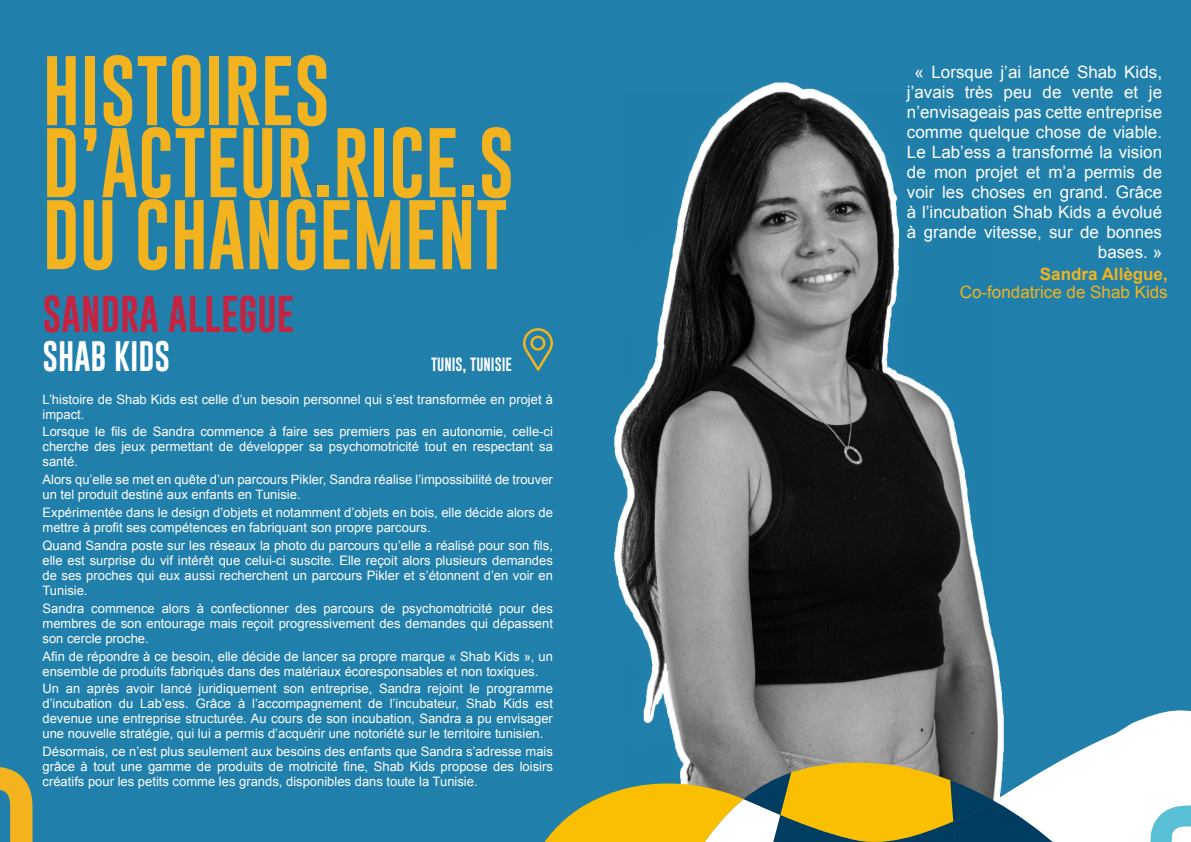
<style>
.page{position:relative;width:1191px;height:842px;background:#2180ab}
.page>*{position:absolute;margin:0;border:0;box-sizing:border-box;transform-origin:0 0}
.t1{font:72px/72px "Gobold Uplow";color:#f2b31f}
.t2{font:37.8px "Gobold Uplow";color:#c42442}
.t3{font:31.1px "Gobold Uplow";color:#fff}
.t4{font:17px/20px "Arial";color:#fff;text-align:right}
.t5{font:17px "Arial";color:#f2b31f}
.t6{font:700 17px "Arial";color:#f2b31f}
.t7{font:14px "Gobold Uplow";color:#fff}
.t8{font:13px/15px "Arial";color:#fff;text-align:justify}
</style>
<div class="page">
<svg style="left:523px;top:328px;width:12px;height:39px"></svg>
<svg style="left:0;top:767px;width:33px;height:75px"></svg>
<img style="left:537px;top:82px;width:466px;height:623px">
<svg style="left:544px;top:705px;width:647px;height:137px"></svg>
<h1 class="t1" style="left:43px;top:55px;width:473px">HISTOIRES<br>D’ACTEUR.RICE.S<br>DU CHANGEMENT</h1>
<h2 class="t2" style="left:43px;top:284px;width:253px">SANDRA ALLEGUE</h2>
<h3 class="t3" style="left:43px;top:331px;width:129px">SHAB KIDS</h3>
<p class="t7" style="left:431px;top:353px;width:82px">TUNIS, TUNISIE</p>
<p class="t8" style="left:43px;top:392px;width:512px">L’histoire de Shab Kids est celle d’un besoin personnel qui s’est transformée en projet à impact.</p>
<p class="t8" style="left:43px;top:424px;width:512px">Lorsque le fils de Sandra commence à faire ses premiers pas en autonomie, celle-ci cherche des jeux permettant de développer sa psychomotricité tout en respectant sa santé.</p>
<p class="t8" style="left:43px;top:472px;width:512px">Alors qu’elle se met en quête d’un parcours Pikler, Sandra réalise l’impossibilité de trouver un tel produit destiné aux enfants en Tunisie.</p>
<p class="t8" style="left:43px;top:505px;width:512px">Expérimentée dans le design d’objets et notamment d’objets en bois, elle décide alors de mettre à profit ses compétences en fabriquant son propre parcours.</p>
<p class="t8" style="left:43px;top:538px;width:512px">Quand Sandra poste sur les réseaux la photo du parcours qu’elle a réalisé pour son fils, elle est surprise du vif intérêt que celui-ci suscite. Elle reçoit alors plusieurs demandes de ses proches qui eux aussi recherchent un parcours Pikler et s’étonnent d’en voir en Tunisie.</p>
<p class="t8" style="left:43px;top:601px;width:512px">Sandra commence alors à confectionner des parcours de psychomotricité pour des membres de son entourage mais reçoit progressivement des demandes qui dépassent son cercle proche.</p>
<p class="t8" style="left:43px;top:649px;width:512px">Afin de répondre à ce besoin, elle décide de lancer sa propre marque « Shab Kids », un ensemble de produits fabriqués dans des matériaux écoresponsables et non toxiques.</p>
<p class="t8" style="left:43px;top:681px;width:512px">Un an après avoir lancé juridiquement son entreprise, Sandra rejoint le programme d’incubation du Lab’ess. Grâce à l’accompagnement de l’incubateur, Shab Kids est devenue une entreprise structurée. Au cours de son incubation, Sandra a pu envisager une nouvelle stratégie, qui lui a permis d’acquérir une notoriété sur le territoire tunisien.</p>
<p class="t8" style="left:43px;top:744px;width:512px">Désormais, ce n’est plus seulement aux besoins des enfants que Sandra s’adresse mais grâce à tout une gamme de produits de motricité fine, Shab Kids propose des loisirs créatifs pour les petits comme les grands, disponibles dans toute la Tunisie.</p>
<p class="t4" style="left:907px;top:62px;width:257px">« Lorsque j’ai lancé Shab Kids, j’avais très peu de vente et je n’envisageais pas cette entreprise comme quelque chose de viable.<br>Le Lab’ess a transformé la vision de mon projet et m’a permis de voir les choses en grand. Grâce à l’incubation Shab Kids a évolué à grande vitesse, sur de bonnes bases. »</p>
<h3 class="t6" style="left:1040px;top:263px;width:129px">Sandra Allègue,</h3>
<h3 class="t5" style="left:959px;top:281px;width:209px">Co-fondatrice de Shab Kids</h3>
</div>
